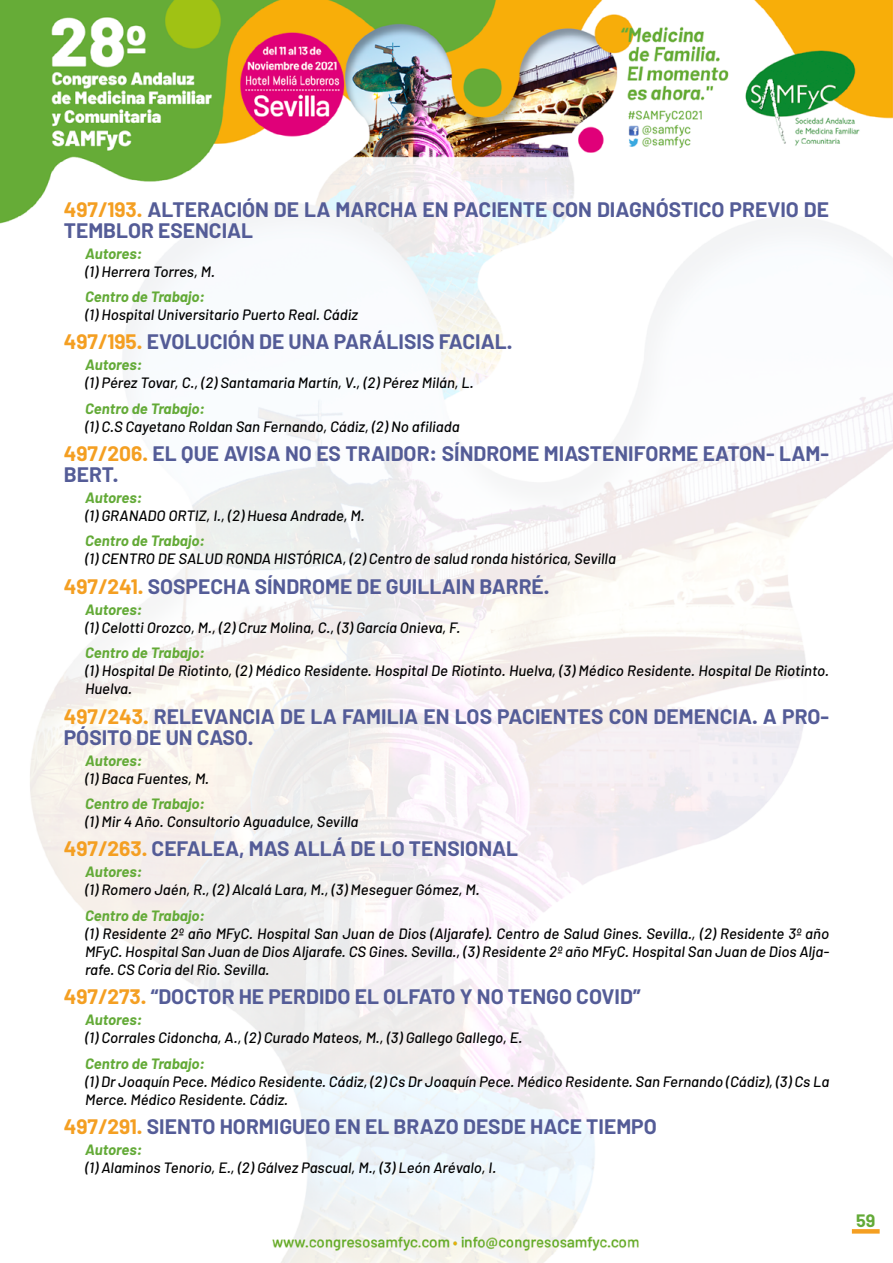
<style>
.page{position:relative;width:893px;height:1263px;background:#fff}
.page>*{position:absolute;margin:0;border:0;box-sizing:border-box;transform-origin:0 0}
.t1{font:700 21px/21px "Barlow";color:#545c97}
.t2{font:700 18px "Barlow";color:#63aa37}
.t3{font:italic 500 15px/18px "Barlow";color:#000}
.t4{font:italic 700 15px "Barlow";color:#63aa37}
.s1{color:#f49f22}
</style>
<div class="page">
<img style="left:0;top:0;width:893px;height:1263px">
<svg style="left:852px;top:1229px;width:28px;height:4px"></svg>
<h1 class="t1" style="left:64px;top:198px;width:767px"><span class="s1">497/193.</span> ALTERACIÓN DE LA MARCHA EN PACIENTE CON DIAGNÓSTICO PREVIO DE<br>TEMBLOR ESENCIAL</h1>
<p class="t4" style="left:85px;top:244px;width:59px">Autores:</p>
<p class="t3" style="left:85px;top:262px;width:132px">(1) Herrera Torres, M.</p>
<p class="t4" style="left:85px;top:287px;width:121px">Centro de Trabajo:</p>
<p class="t3" style="left:85px;top:305px;width:274px">(1) Hospital Universitario Puerto Real. Cádiz</p>
<h1 class="t1" style="left:64px;top:331px;width:450px"><span class="s1">497/195.</span> EVOLUCIÓN DE UNA PARÁLISIS FACIAL.</h1>
<p class="t4" style="left:85px;top:356px;width:59px">Autores:</p>
<p class="t3" style="left:85px;top:374px;width:390px">(1) Pérez Tovar, C., (2) Santamaria Martín, V., (2) Pérez Milán, L.</p>
<p class="t4" style="left:85px;top:399px;width:121px">Centro de Trabajo:</p>
<p class="t3" style="left:85px;top:417px;width:376px">(1) C.S Cayetano Roldan San Fernando, Cádiz, (2) No afiliada</p>
<h1 class="t1" style="left:64px;top:443px;width:767px"><span class="s1">497/206.</span> EL QUE AVISA NO ES TRAIDOR: SÍNDROME MIASTENIFORME EATON- LAM-<br>BERT.</h1>
<p class="t4" style="left:85px;top:488px;width:59px">Autores:</p>
<p class="t3" style="left:85px;top:506px;width:281px">(1) GRANADO ORTIZ, I., (2) Huesa Andrade, M.</p>
<p class="t4" style="left:85px;top:532px;width:121px">Centro de Trabajo:</p>
<p class="t3" style="left:85px;top:550px;width:532px">(1) CENTRO DE SALUD RONDA HISTÓRICA, (2) Centro de salud ronda histórica, Sevilla</p>
<h1 class="t1" style="left:64px;top:576px;width:487px"><span class="s1">497/241.</span> SOSPECHA SÍNDROME DE GUILLAIN BARRÉ.</h1>
<p class="t4" style="left:85px;top:600px;width:59px">Autores:</p>
<p class="t3" style="left:85px;top:618px;width:377px">(1) Celotti Orozco, M., (2) Cruz Molina, C., (3) García Onieva, F.</p>
<p class="t4" style="left:85px;top:643px;width:121px">Centro de Trabajo:</p>
<p class="t3" style="left:85px;top:661px;width:746px">(1) Hospital De Riotinto, (2) Médico Residente. Hospital De Riotinto. Huelva, (3) Médico Residente. Hospital De Riotinto.<br>Huelva.</p>
<h1 class="t1" style="left:64px;top:706px;width:767px"><span class="s1">497/243.</span> RELEVANCIA DE LA FAMILIA EN LOS PACIENTES CON DEMENCIA. A PRO-<br>PÓSITO DE UN CASO.</h1>
<p class="t4" style="left:85px;top:751px;width:59px">Autores:</p>
<p class="t3" style="left:85px;top:769px;width:126px">(1) Baca Fuentes, M.</p>
<p class="t4" style="left:85px;top:794px;width:121px">Centro de Trabajo:</p>
<p class="t3" style="left:85px;top:812px;width:275px">(1) Mir 4 Año. Consultorio Aguadulce, Sevilla</p>
<h1 class="t1" style="left:64px;top:838px;width:456px"><span class="s1">497/263.</span> CEFALEA, MAS ALLÁ DE LO TENSIONAL</h1>
<p class="t4" style="left:85px;top:863px;width:59px">Autores:</p>
<p class="t3" style="left:85px;top:881px;width:396px">(1) Romero Jaén, R., (2) Alcalá Lara, M., (3) Meseguer Gómez, M.</p>
<p class="t4" style="left:85px;top:906px;width:121px">Centro de Trabajo:</p>
<p class="t3" style="left:85px;top:924px;width:746px;text-align:justify">(1) Residente 2º año MFyC. Hospital San Juan de Dios (Aljarafe). Centro de Salud Gines. Sevilla., (2) Residente 3º año MFyC. Hospital San Juan de Dios Aljarafe. CS Gines. Sevilla., (3) Residente 2º año MFyC. Hospital San Juan de Dios Alja&shy;rafe. CS Coria del Rio. Sevilla.</p>
<h1 class="t1" style="left:64px;top:986px;width:578px"><span class="s1">497/273.</span> “DOCTOR HE PERDIDO EL OLFATO Y NO TENGO COVID”</h1>
<p class="t4" style="left:85px;top:1010px;width:59px">Autores:</p>
<p class="t3" style="left:85px;top:1028px;width:439px">(1) Corrales Cidoncha, A., (2) Curado Mateos, M., (3) Gallego Gallego, E.</p>
<p class="t4" style="left:85px;top:1054px;width:121px">Centro de Trabajo:</p>
<p class="t3" style="left:85px;top:1072px;width:746px">(1) Dr Joaquín Pece. Médico Residente. Cádiz, (2) Cs Dr Joaquín Pece. Médico Residente. San Fernando (Cádiz), (3) Cs La<br>Merce. Médico Residente. Cádiz.</p>
<h1 class="t1" style="left:64px;top:1116px;width:594px"><span class="s1">497/291.</span> SIENTO HORMIGUEO EN EL BRAZO DESDE HACE TIEMPO</h1>
<p class="t4" style="left:85px;top:1140px;width:59px">Autores:</p>
<p class="t3" style="left:85px;top:1158px;width:413px">(1) Alaminos Tenorio, E., (2) Gálvez Pascual, M., (3) León Arévalo, I.</p>
<p class="t2" style="left:856px;top:1209px;width:21px">59</p>
</div>
